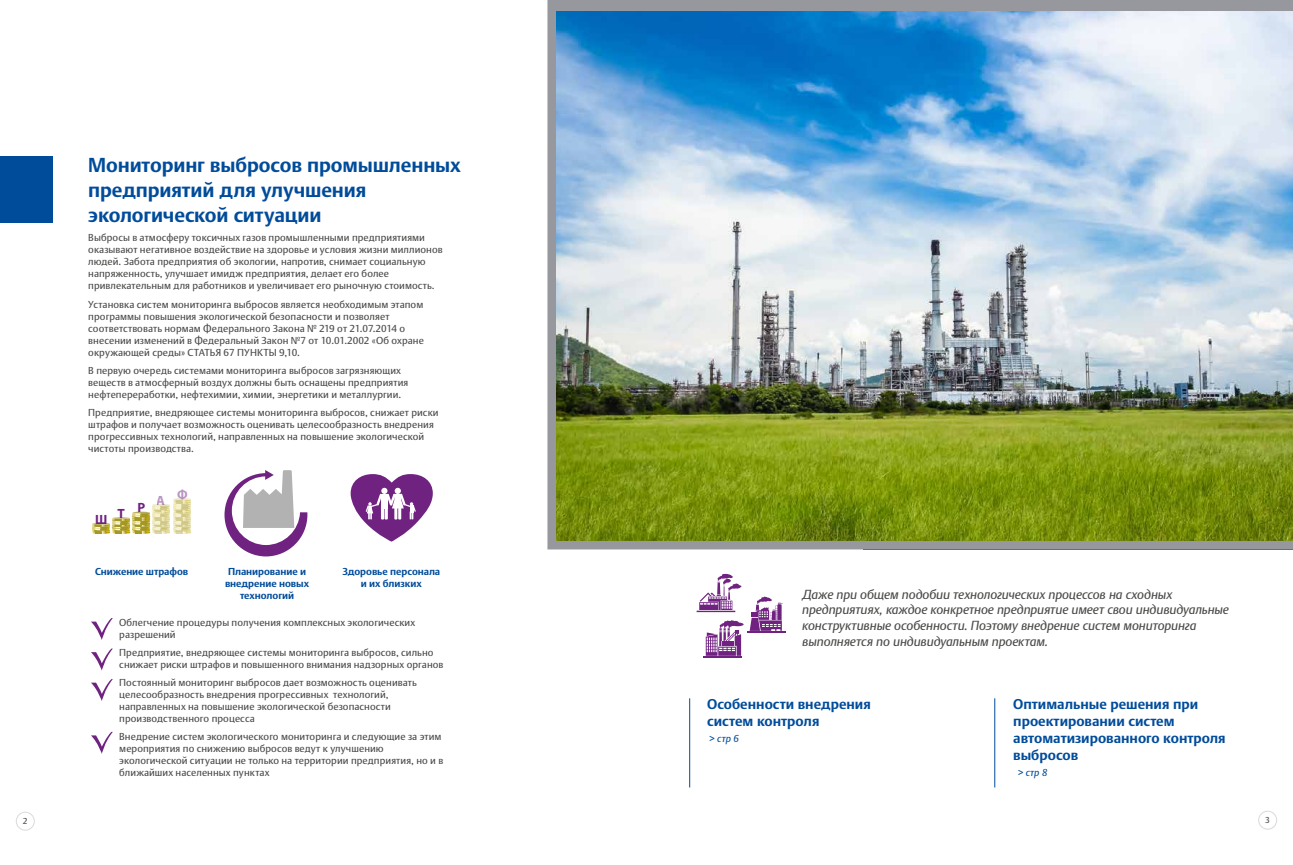
<style>
.page{position:relative;width:1293px;height:865px;background:#fff}
.page>*{position:absolute;margin:0;border:0;box-sizing:border-box;transform-origin:0 0}
.t1{font:700 20px/25px "DTL Argo CT";letter-spacing:-.005em;color:#004c9b}
.t2{font:700 14px/16.8px "DTL Argo CT";color:#004c9b}
.t3{font:700 13.4px "Myriad Pro";color:#702281}
.t4{font:italic 13px/15.6px "DTL Argo CT";letter-spacing:-.01em;color:#4a4a49}
.t5{font:10px/12px "DTL Argo CT";letter-spacing:.005em;color:#4a4a49}
.t6{font:700 10px/12px "DTL Argo CT";letter-spacing:-.005em;color:#004c9b;text-align:center}
.t7{font:italic 10px "DTL Argo CT";letter-spacing:.01em;color:#004c9b}
.t8{font:8.5px "DTL Argo CT";color:#4a4a49}
</style>
<div class="page">
<div style="left:16px;top:811px;width:19px;height:19px;border:1px solid #dadada;border-radius:50%"></div>
<div style="left:1258px;top:810px;width:19px;height:19px;border:1px solid #dadada;border-radius:50%"></div>
<div style="left:0;top:156px;width:52px;height:66px;background:#004c9b"></div>
<svg style="left:547px;top:0;width:746px;height:549px;background:#94989c"></svg>
<svg style="left:696px;top:574px;width:90px;height:84px"></svg>
<svg style="left:92px;top:498px;width:99px;height:36px"></svg>
<svg style="left:351px;top:474px;width:82px;height:67px"></svg>
<svg style="left:224px;top:470px;width:83px;height:86px"></svg>
<svg style="left:91px;top:618px;width:22px;height:22px"></svg>
<svg style="left:91px;top:648px;width:22px;height:22px"></svg>
<svg style="left:91px;top:679px;width:22px;height:22px"></svg>
<svg style="left:91px;top:732px;width:22px;height:22px"></svg>
<img style="left:556px;top:12px;width:737px;height:528px">
<hr style="left:689px;top:698px;width:1px;height:89px;background:#004c9b">
<hr style="left:994px;top:698px;width:1px;height:89px;background:#004c9b">
<h1 class="t1" style="left:88px;top:152px;width:374px">Мониторинг выбросов промышленных предприятий для улучшения экологической ситуации</h1>
<p class="t5" style="left:88px;top:232px;width:356px">Выбросы в атмосферу токсичных газов промышленными предприятиями оказывают негативное воздействие на здоровье и условия жизни миллионов людей. Забота предприятия об экологии, напротив, снимает социальную напряженность, улучшает имидж предприятия, делает его более привлекательным для работников и увеличивает его рыночную стоимость.</p>
<p class="t5" style="left:88px;top:298px;width:337px">Установка систем мониторинга выбросов является необходимым этапом программы повышения экологической безопасности и позволяет соответствовать нормам Федерального Закона № 219 от 21.07.2014 о внесении изменений в Федеральный Закон №7 от 10.01.2002 «Об охране окружающей среды» СТАТЬЯ 67 ПУНКТЫ 9,10.</p>
<p class="t5" style="left:88px;top:364px;width:321px">В первую очередь системами мониторинга выбросов загрязняющих веществ в атмосферный воздух должны быть оснащены предприятия нефтепереработки, нефтехимии, химии, энергетики и металлургии.</p>
<p class="t5" style="left:88px;top:406px;width:352px">Предприятие, внедряющее системы мониторинга выбросов, снижает риски штрафов и получает возможность оценивать целесообразность внедрения прогрессивных технологий, направленных на повышение экологической чистоты производства.</p>
<h3 class="t3" style="left:95px;top:505px;width:51px">ШТ Р</h3>
<h3 class="t3" style="left:157px;top:491px;width:10px">А</h3>
<h3 class="t3" style="left:177px;top:485px;width:12px">Ф</h3>
<p class="t6" style="left:95px;top:565px;width:95px">Снижение штрафов</p>
<p class="t6" style="left:225px;top:565px;width:86px">Планирование и внедрение новых технологий</p>
<p class="t6" style="left:342px;top:565px;width:99px">Здоровье персонала и их близких</p>
<p class="t5" style="left:119px;top:616px;width:297px">Облегчение процедуры получения комплексных экологических разрешений</p>
<p class="t5" style="left:119px;top:646px;width:326px">Предприятие, внедряющее системы мониторинга выбросов, сильно снижает риски штрафов и повышенного внимания надзорных органов</p>
<p class="t5" style="left:119px;top:676px;width:299px">Постоянный мониторинг выбросов дает возможность оценивать целесообразность внедрения прогрессивных технологий, направленных на повышение экологической безопасности производственного процесса</p>
<p class="t5" style="left:119px;top:730px;width:325px">Внедрение систем экологического мониторинга и следующие за этим мероприятия по снижению выбросов ведут к улучшению экологической ситуации не только на территории предприятия, но и в ближайших населенных пунктах</p>
<p class="t4" style="left:802px;top:586px;width:428px">Даже при общем подобии технологических процессов на сходных предприятиях, каждое конкретное предприятие имеет свои индивидуальные конструктивные особенности. Поэтому внедрение систем мониторинга выполняется по индивидуальным проектам.</p>
<h2 class="t2" style="left:707px;top:695px;width:165px">Особенности внедрения систем контроля</h2>
<p class="t7" style="left:709px;top:732px;width:31px">&gt; стр 6</p>
<h2 class="t2" style="left:1013px;top:695px;width:214px">Оптимальные решения при проектировании систем автоматизированного контроля выбросов</h2>
<p class="t7" style="left:1018px;top:766px;width:31px">&gt; стр 8</p>
<p class="t8" style="left:23px;top:816px;width:6px">2</p>
<p class="t8" style="left:1265px;top:815px;width:6px">3</p>
</div>
